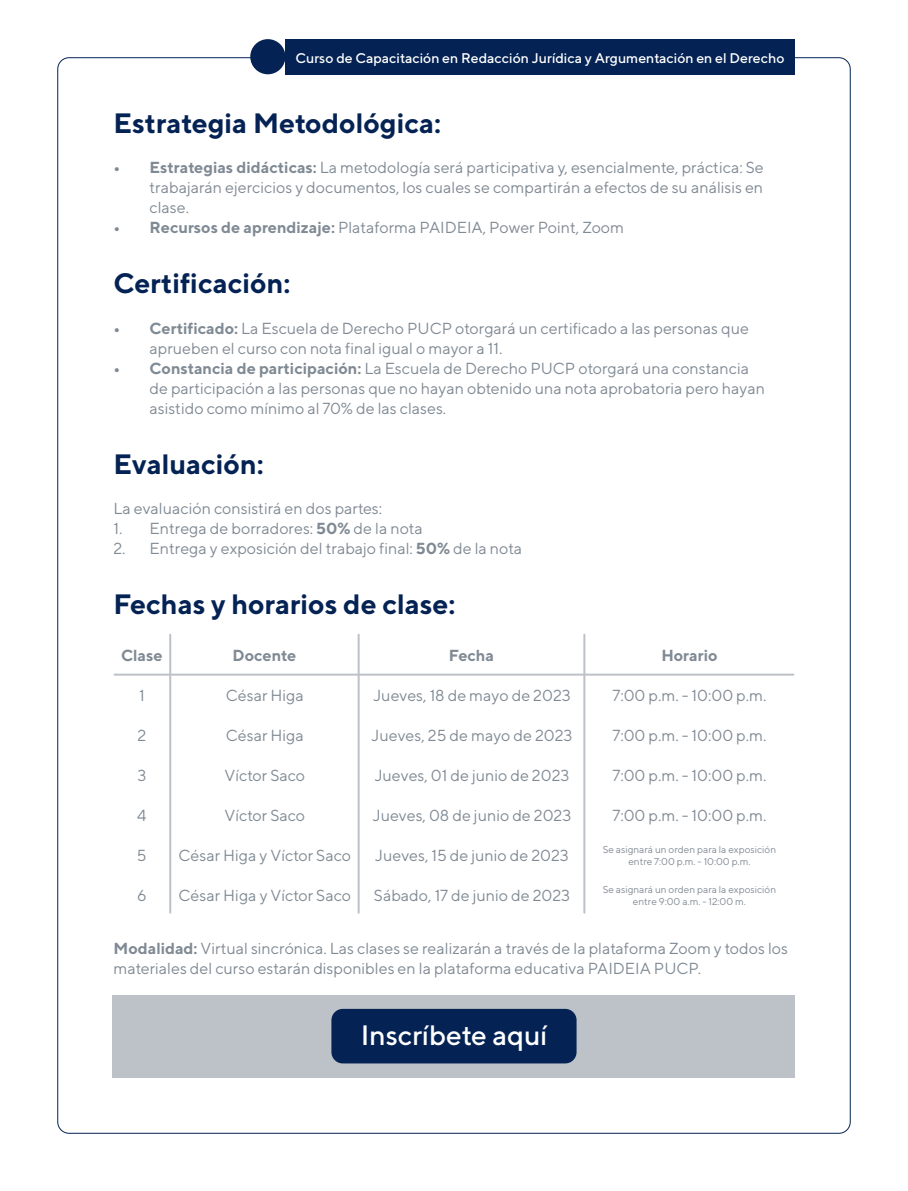
<style>
.page{position:relative;width:908px;height:1191px;background:#fff}
.page>*{position:absolute;margin:0;border:0;box-sizing:border-box;transform-origin:0 0}
.t1{font:700 28px "TT Norms";color:#042354}
.t2{font:500 28px "TT Norms";color:#fff}
.t3{font:16px/20px "TT Norms";color:#808a94}
.t4{font:700 16px "TT Norms";color:#808a94}
.t5{font:500 14px "TT Norms";color:#fff}
.t6{font:10px/12px "TT Norms";color:#808a94;text-align:center}
.s1{font-weight:700}
</style>
<div class="page">
<div style="left:285px;top:39px;width:509px;height:35px;background:#042354"></div>
<div style="left:250px;top:39px;width:35px;height:35px;background:#042354;border-radius:50%"></div>
<div style="left:112px;top:994px;width:682px;height:83px;background:#bcc2c8"></div>
<div style="left:331px;top:1008px;width:245px;height:55px;background:#042354;border-radius:11px"></div>
<hr style="left:169px;top:634px;width:2px;height:278px;background:#bcc2c8">
<hr style="left:583px;top:634px;width:2px;height:278px;background:#bcc2c8">
<hr style="left:357px;top:634px;width:2px;height:278px;background:#bcc2c8">
<hr style="left:114px;top:673px;width:679px;height:2px;background:#bcc2c8">
<p class="t5" style="left:295px;top:50px;width:490px">Curso de Capacitación en Redacción Jurídica y Argumentación en el Derecho</p>
<h1 class="t1" style="left:113px;top:106px;width:329px">Estrategia Metodológica:</h1>
<p class="t3" style="left:149px;top:157px;width:615px;text-align:justify;text-indent:-36px"><span class="s1">• Estrategias didácticas:</span> La metodología será participativa y, esencialmente, práctica: Se trabajarán ejercicios y documentos, los cuales se compartirán a efectos de su análisis en clase.</p>
<p class="t3" style="left:113px;top:217px;width:512px"><span class="s1">• Recursos de aprendizaje:</span> Plataforma PAIDEIA, Power Point, Zoom</p>
<h1 class="t1" style="left:113px;top:266px;width:178px">Certificación:</h1>
<p class="t3" style="left:149px;top:317px;width:600px;text-indent:-36px"><span class="s1">• Certificado:</span> La Escuela de Derecho PUCP otorgará un certificado a las personas que aprueben el curso con nota final igual o mayor a 11.</p>
<p class="t3" style="left:149px;top:357px;width:616px;text-indent:-36px"><span class="s1">• Constancia de participación:</span> La Escuela de Derecho PUCP otorgará una constancia de participación a las personas que no hayan obtenido una nota aprobatoria pero hayan asistido como mínimo al 70% de las clases.</p>
<h1 class="t1" style="left:113px;top:446px;width:152px">Evaluación:</h1>
<p class="t3" style="left:113px;top:497px;width:270px">La evaluación consistirá en dos partes:</p>
<p class="t3" style="left:113px;top:517px;width:310px">1. Entrega de borradores: <span class="s1">50%</span> de la nota</p>
<p class="t3" style="left:113px;top:537px;width:410px">2. Entrega y exposición del trabajo final: <span class="s1">50%</span> de la nota</p>
<h1 class="t1" style="left:113px;top:586px;width:343px">Fechas y horarios de clase:</h1>
<p class="t4" style="left:121px;top:645px;width:43px">Clase</p>
<p class="t3" style="left:139px;top:685px;width:7px">1</p>
<p class="t4" style="left:232px;top:645px;width:65px">Docente</p>
<p class="t4" style="left:448px;top:645px;width:47px">Fecha</p>
<p class="t3" style="left:226px;top:685px;width:79px">César Higa</p>
<p class="t3" style="left:373px;top:685px;width:199px">Jueves, 18 de mayo de 2023</p>
<p class="t4" style="left:661px;top:645px;width:58px">Horario</p>
<p class="t3" style="left:612px;top:685px;width:155px">7:00 p.m. - 10:00 p.m.</p>
<p class="t3" style="left:137px;top:725px;width:10px">2</p>
<p class="t3" style="left:226px;top:725px;width:79px">César Higa</p>
<p class="t3" style="left:371px;top:725px;width:202px">Jueves, 25 de mayo de 2023</p>
<p class="t3" style="left:612px;top:725px;width:155px">7:00 p.m. - 10:00 p.m.</p>
<p class="t3" style="left:137px;top:765px;width:10px">3</p>
<p class="t3" style="left:224px;top:765px;width:82px">Víctor Saco</p>
<p class="t3" style="left:374px;top:765px;width:196px">Jueves, 01 de junio de 2023</p>
<p class="t3" style="left:612px;top:765px;width:155px">7:00 p.m. - 10:00 p.m.</p>
<p class="t3" style="left:137px;top:805px;width:11px">4</p>
<p class="t3" style="left:224px;top:805px;width:82px">Víctor Saco</p>
<p class="t3" style="left:372px;top:805px;width:200px">Jueves, 08 de junio de 2023</p>
<p class="t3" style="left:612px;top:805px;width:155px">7:00 p.m. - 10:00 p.m.</p>
<p class="t3" style="left:137px;top:845px;width:11px">5</p>
<p class="t3" style="left:178px;top:845px;width:174px">César Higa y Víctor Saco</p>
<p class="t3" style="left:375px;top:845px;width:195px">Jueves, 15 de junio de 2023</p>
<p class="t6" style="left:602px;top:842px;width:175px">Se asignará un orden para la exposición entre 7:00 p.m. - 10:00 p.m.</p>
<p class="t3" style="left:137px;top:885px;width:11px">6</p>
<p class="t3" style="left:178px;top:885px;width:174px">César Higa y Víctor Saco</p>
<p class="t3" style="left:374px;top:885px;width:198px">Sábado, 17 de junio de 2023</p>
<p class="t6" style="left:602px;top:882px;width:175px">Se asignará un orden para la exposición entre 9:00 a.m. - 12:00 m.</p>
<p class="t3" style="left:113px;top:937px;width:675px"><span class="s1">Modalidad:</span> Virtual sincrónica. Las clases se realizarán a través de la plataforma Zoom y todos los materiales del curso estarán disponibles en la plataforma educativa PAIDEIA PUCP.</p>
<h1 class="t2" style="left:360px;top:1018px;width:188px">Inscríbete aquí</h1>
</div>
